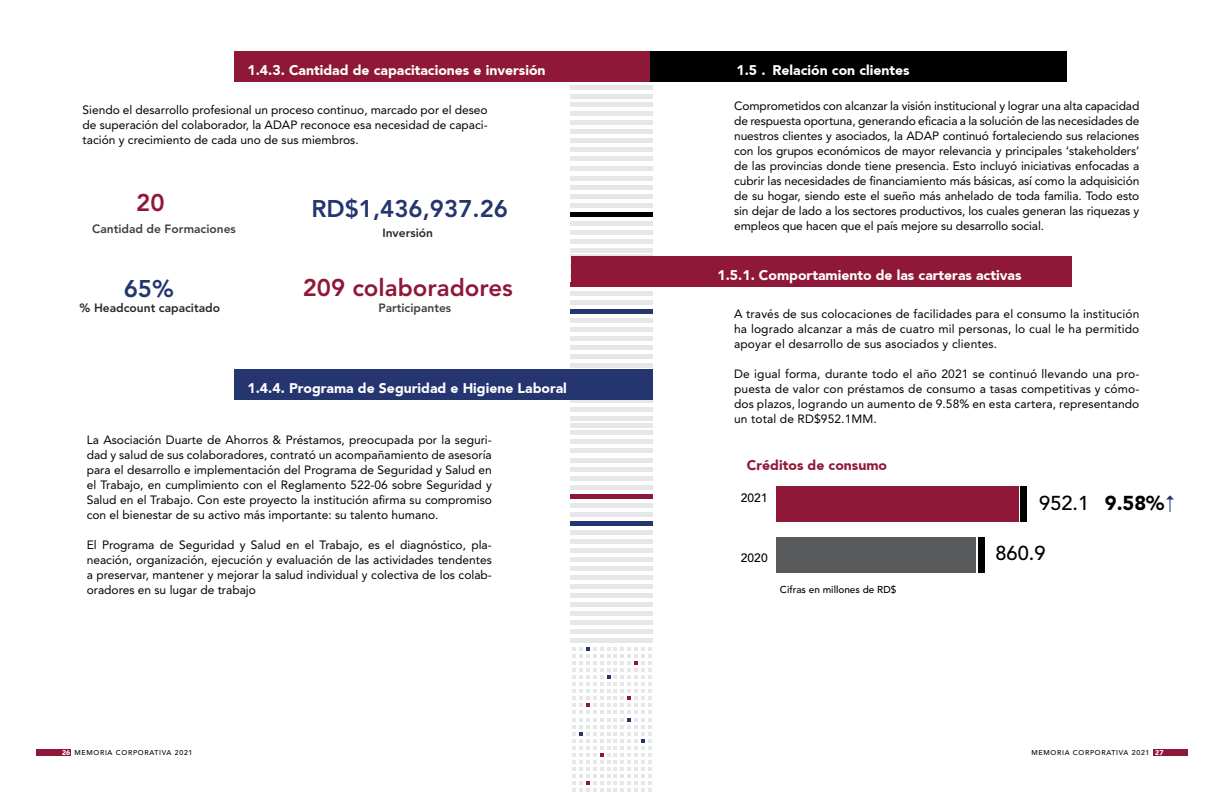
<style>
.page{position:relative;width:1224px;height:792px;background:#fff}
.page>*{position:absolute;margin:0;border:0;box-sizing:border-box;transform-origin:0 0}
.t1{font:800 24px "Avenir LT Std";color:#8f1838}
.t2{font:800 24px "Avenir LT Std";color:#24356f}
.t3{font:500 20px "Avenir LT Std";color:#000}
.t4{font:900 14px "Avenir";color:#fff}
.t5{font:900 14px "Avenir";color:#8f1838}
.t6{font:12px/15px "Avenir LT Std";color:#000;text-align:justify}
.t7{font:800 12px "Avenir LT Std";color:#414042}
.t8{font:800 12px "Avenir LT Std";color:#292829}
.t9{font:500 12px "Avenir LT Std";color:#000}
.t10{font:500 10px "Avenir LT Std";color:#000}
.t11{font:500 7px "Avenir LT Std";letter-spacing:.1em;color:#000}
.s1{font-weight:900}
.s2{font-family:"Avenir";font-weight:900;color:#fff}
</style>
<div class="page">
<div style="left:36px;top:750px;width:35px;height:6px;background:#8f1838"></div>
<div style="left:1153px;top:750px;width:35px;height:6px;background:#8f1838"></div>
<div style="left:648px;top:51px;width:419px;height:31px;background:#000"></div>
<div style="left:234px;top:51px;width:416px;height:31px;background:#8f1838"></div>
<svg style="left:573px;top:647px;width:78px;height:145px"></svg>
<hr style="left:571px;top:354px;width:82px;height:4px;background:#e6e7e8">
<div style="left:571px;top:620px;width:82px;height:5px;background:#e6e7e8"></div>
<hr style="left:571px;top:363px;width:82px;height:4px;background:#e6e7e8">
<div style="left:571px;top:629px;width:82px;height:5px;background:#e6e7e8"></div>
<div style="left:571px;top:638px;width:82px;height:5px;background:#e6e7e8"></div>
<hr style="left:571px;top:458px;width:82px;height:4px;background:#e6e7e8">
<hr style="left:571px;top:431px;width:82px;height:4px;background:#e6e7e8">
<hr style="left:571px;top:423px;width:82px;height:4px;background:#e6e7e8">
<hr style="left:571px;top:398px;width:82px;height:4px;background:#e6e7e8">
<div style="left:571px;top:102px;width:82px;height:5px;background:#e6e7e8"></div>
<hr style="left:571px;top:85px;width:82px;height:4px;background:#e6e7e8">
<hr style="left:571px;top:467px;width:82px;height:4px;background:#e6e7e8">
<hr style="left:571px;top:440px;width:82px;height:4px;background:#e6e7e8">
<hr style="left:571px;top:407px;width:82px;height:4px;background:#e6e7e8">
<div style="left:571px;top:111px;width:82px;height:5px;background:#e6e7e8"></div>
<hr style="left:571px;top:94px;width:82px;height:4px;background:#e6e7e8">
<hr style="left:571px;top:476px;width:82px;height:4px;background:#e6e7e8">
<hr style="left:571px;top:449px;width:82px;height:4px;background:#e6e7e8">
<hr style="left:571px;top:416px;width:82px;height:4px;background:#e6e7e8">
<div style="left:571px;top:120px;width:82px;height:5px;background:#e6e7e8"></div>
<hr style="left:571px;top:485px;width:82px;height:4px;background:#e6e7e8">
<div style="left:571px;top:254px;width:82px;height:5px;background:#e6e7e8"></div>
<div style="left:571px;top:129px;width:82px;height:5px;background:#e6e7e8"></div>
<hr style="left:571px;top:494px;width:82px;height:4px;background:#8f1838">
<div style="left:571px;top:138px;width:82px;height:5px;background:#e6e7e8"></div>
<hr style="left:571px;top:503px;width:82px;height:4px;background:#e6e7e8">
<hr style="left:571px;top:292px;width:82px;height:4px;background:#e6e7e8">
<hr style="left:571px;top:148px;width:82px;height:4px;background:#e6e7e8">
<hr style="left:571px;top:512px;width:82px;height:4px;background:#e6e7e8">
<hr style="left:571px;top:301px;width:82px;height:4px;background:#e6e7e8">
<hr style="left:571px;top:157px;width:82px;height:4px;background:#e6e7e8">
<hr style="left:571px;top:521px;width:82px;height:4px;background:#24356f">
<hr style="left:571px;top:310px;width:82px;height:4px;background:#24356f">
<hr style="left:571px;top:167px;width:82px;height:4px;background:#e6e7e8">
<hr style="left:571px;top:530px;width:82px;height:4px;background:#e6e7e8">
<hr style="left:571px;top:319px;width:82px;height:4px;background:#e6e7e8">
<hr style="left:571px;top:176px;width:82px;height:4px;background:#e6e7e8">
<div style="left:571px;top:539px;width:82px;height:5px;background:#e6e7e8"></div>
<hr style="left:571px;top:328px;width:82px;height:4px;background:#e6e7e8">
<hr style="left:571px;top:185px;width:82px;height:4px;background:#e6e7e8">
<div style="left:571px;top:548px;width:82px;height:5px;background:#e6e7e8"></div>
<hr style="left:571px;top:337px;width:82px;height:4px;background:#e6e7e8">
<hr style="left:571px;top:194px;width:82px;height:4px;background:#e6e7e8">
<div style="left:571px;top:557px;width:82px;height:5px;background:#e6e7e8"></div>
<hr style="left:571px;top:346px;width:82px;height:4px;background:#e6e7e8">
<hr style="left:571px;top:203px;width:82px;height:4px;background:#e6e7e8">
<div style="left:571px;top:566px;width:82px;height:5px;background:#e6e7e8"></div>
<hr style="left:571px;top:212px;width:82px;height:4px;background:#000">
<div style="left:571px;top:575px;width:82px;height:5px;background:#e6e7e8"></div>
<hr style="left:571px;top:221px;width:82px;height:4px;background:#e6e7e8">
<div style="left:571px;top:584px;width:82px;height:5px;background:#e6e7e8"></div>
<hr style="left:571px;top:230px;width:82px;height:4px;background:#e6e7e8">
<div style="left:571px;top:593px;width:82px;height:5px;background:#e6e7e8"></div>
<hr style="left:571px;top:239px;width:82px;height:4px;background:#e6e7e8">
<div style="left:571px;top:602px;width:82px;height:5px;background:#e6e7e8"></div>
<hr style="left:571px;top:248px;width:82px;height:4px;background:#e6e7e8">
<div style="left:571px;top:611px;width:82px;height:5px;background:#e6e7e8"></div>
<div style="left:234px;top:369px;width:419px;height:31px;background:#24356f"></div>
<div style="left:571px;top:256px;width:501px;height:31px;background:#8f1838"></div>
<div style="left:1021px;top:486px;width:6px;height:36px;background:#000"></div>
<div style="left:978px;top:537px;width:6px;height:36px;background:#000"></div>
<div style="left:776px;top:486px;width:243px;height:36px;background:#8f1838"></div>
<div style="left:776px;top:537px;width:200px;height:36px;background:#58595b"></div>
<svg style="left:1166px;top:495px;width:8px;height:17px"></svg>
<p class="t4" style="left:248px;top:64px;width:300px">1.4.3. Cantidad de capacitaciones e inversión</p>
<p class="t4" style="left:737px;top:64px;width:175px">1.5 . Relación con clientes</p>
<p class="t6" style="left:83px;top:103px;width:407px">Siendo el desarrollo profesional un proceso continuo, marcado por el deseo de superación del colaborador, la ADAP reconoce esa necesidad de capaci&shy;tación y crecimiento de cada uno de sus miembros.</p>
<p class="t6" style="left:734px;top:98px;width:407px">Comprometidos con alcanzar la visión institucional y lograr una alta capacidad de respuesta oportuna, generando eficacia a la solución de las necesidades de nuestros clientes y asociados, la ADAP continuó fortaleciendo sus relaciones con los grupos económicos de mayor relevancia y principales ‘stakeholders’ de las provincias donde tiene presencia. Esto incluyó iniciativas enfocadas a cubrir las necesidades de financiamiento más básicas, así como la adquisición de su hogar, siendo este el sueño más anhelado de toda familia. Todo esto sin dejar de lado a los sectores productivos, los cuales generan las riquezas y empleos que hacen que el país mejore su desarrollo social.</p>
<h1 class="t1" style="left:136px;top:190px;width:30px">20</h1>
<h1 class="t2" style="left:311px;top:195px;width:198px">RD$1,436,937.26</h1>
<p class="t7" style="left:92px;top:222px;width:145px">Cantidad de Formaciones</p>
<p class="t8" style="left:382px;top:227px;width:52px">Inversión</p>
<h1 class="t2" style="left:124px;top:276px;width:52px">65%</h1>
<p class="t8" style="left:80px;top:301px;width:142px">% Headcount capacitado</p>
<h1 class="t1" style="left:303px;top:274px;width:212px">209 colaboradores</h1>
<p class="t7" style="left:378px;top:302px;width:74px">Participantes</p>
<p class="t4" style="left:248px;top:382px;width:321px">1.4.4. Programa de Seguridad e Higiene Laboral</p>
<p class="t6" style="left:87px;top:433px;width:407px">La Asociación Duarte de Ahorros &amp; Préstamos, preocupada por la seguri&shy;dad y salud de sus colaboradores, contrató un acompañamiento de asesoría para el desarrollo e implementación del Programa de Seguridad y Salud en el Trabajo, en cumplimiento con el Reglamento 522-06 sobre Seguridad y Salud en el Trabajo. Con este proyecto la institución afirma su compromiso con el bienestar de su activo más importante: su talento humano.</p>
<p class="t6" style="left:87px;top:538px;width:407px">El Programa de Seguridad y Salud en el Trabajo, es el diagnóstico, pla&shy;neación, organización, ejecución y evaluación de las actividades tendentes a preservar, mantener y mejorar la salud individual y colectiva de los colab&shy;oradores en su lugar de trabajo</p>
<p class="t4" style="left:718px;top:270px;width:306px">1.5.1. Comportamiento de las carteras activas</p>
<p class="t6" style="left:734px;top:306px;width:407px">A través de sus colocaciones de facilidades para el consumo la institución ha logrado alcanzar a más de cuatro mil personas, lo cual le ha permitido apoyar el desarrollo de sus asociados y clientes.</p>
<p class="t6" style="left:734px;top:366px;width:407px">De igual forma, durante todo el año 2021 se continuó llevando una pro&shy;puesta de valor con préstamos de consumo a tasas competitivas y cómo&shy;dos plazos, logrando un aumento de 9.58% en esta cartera, representando un total de RD$952.1MM.</p>
<p class="t5" style="left:747px;top:459px;width:142px">Créditos de consumo</p>
<p class="t9" style="left:741px;top:492px;width:28px">2021</p>
<p class="t9" style="left:741px;top:551px;width:28px">2020</p>
<p class="t10" style="left:780px;top:584px;width:118px">Cifras en millones de RD$</p>
<h2 class="t3" style="left:1039px;top:493px;width:127px">952.1 <span class="s1">9.58%</span></h2>
<h2 class="t3" style="left:995px;top:542px;width:52px">860.9</h2>
<p class="t11" style="left:62px;top:748px;width:132px"><span class="s2">26</span> MEMORIA CORPORATIVA 2021</p>
<p class="t11" style="left:1032px;top:748px;width:134px">MEMORIA CORPORATIVA 2021 <span class="s2">27</span></p>
</div>
